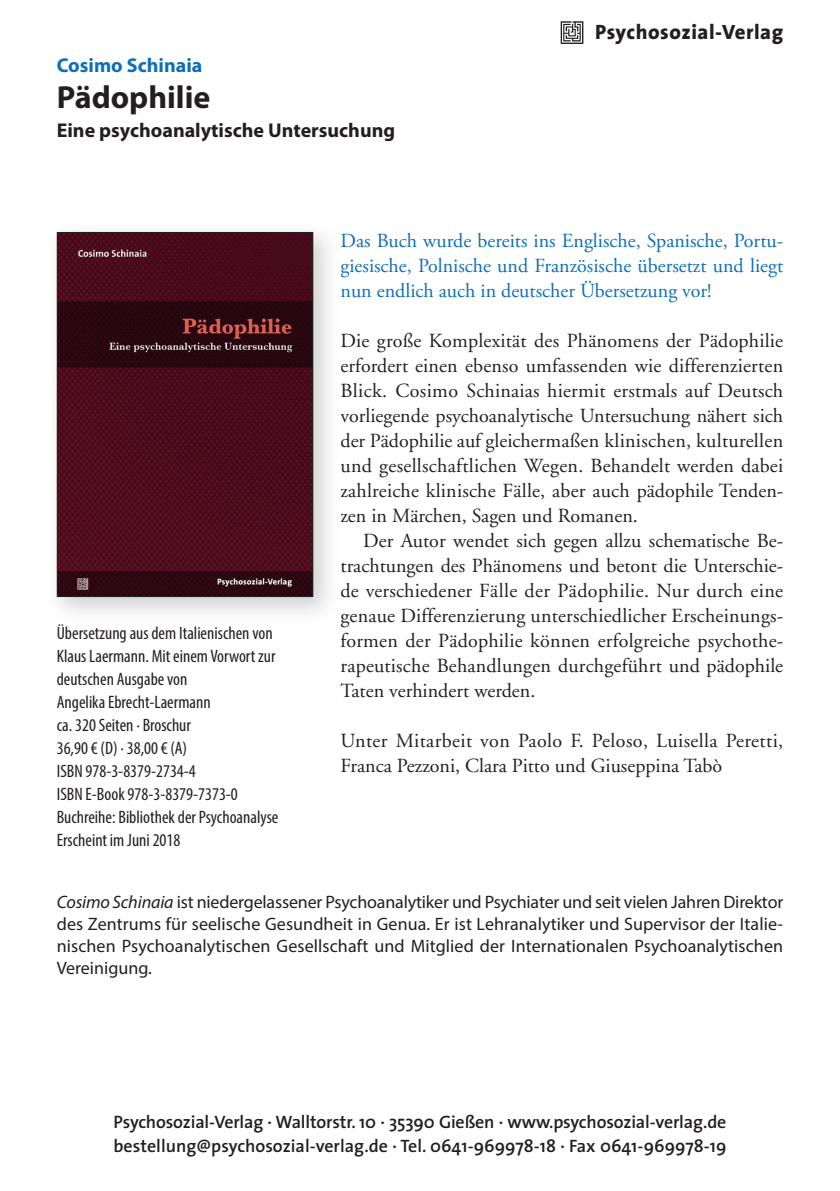
<style>
.page{position:relative;width:840px;height:1191px;background:#fff}
.page>*{position:absolute;margin:0;border:0;box-sizing:border-box;transform-origin:0 0}
.t1{font:700 32px "Myriad Pro";color:#231f20}
.t2{font:800 20.8px "The Sans";letter-spacing:.025em;color:#231f20}
.t3{font:20px/25px "Adobe Garamond";color:#231f20;text-align:justify}
.t4{font:20px/25px "Adobe Garamond Pro";color:#0f6eb8;text-align:justify}
.t5{font:700 20px "Myriad Pro";color:#231f20}
.t6{font:700 20px "Myriad Pro";color:#0f6eb8}
.t7{font:18px/22px "Myriad Pro";letter-spacing:.005em;color:#231f20;text-align:justify}
.t8{font:condensed 18px/23px "Myriad Pro";color:#231f20}
.t9{font:600 18px/24px "The Sans";letter-spacing:-.01em;color:#231f20}
.s1{font-style:italic}
</style>
<div class="page">
<img style="left:56px;top:231px;width:273px;height:382px">
<img style="left:59px;top:234px;width:252px;height:361px">
<div style="left:57px;top:232px;width:256px;height:365px;border:1px solid #231f20"></div>
<svg style="left:560px;top:21px;width:23px;height:23px"></svg>
<p class="t6" style="left:57px;top:52px;width:147px">Cosimo Schinaia</p>
<h1 class="t1" style="left:57px;top:76px;width:155px">Pädophilie</h1>
<p class="t5" style="left:57px;top:118px;width:339px">Eine psychoanalytische Untersuchung</p>
<p class="t2" style="left:594px;top:14px;width:189px">Psychosozial-Verlag</p>
<p class="t8" style="left:57px;top:621px;width:223px">Übersetzung aus dem Italienischen von<br>Klaus Laermann. Mit einem Vorwort zur deutschen Ausgabe von<br>Angelika Ebrecht-Laermann<br>ca. 320 Seiten · Broschur<br>36,90 € (D) · 38,00 € (A)<br>ISBN 978-3-8379-2734-4<br>ISBN E-Book 978-3-8379-7373-0<br>Buchreihe: Bibliothek der Psychoanalyse<br>Erscheint im Juni 2018</p>
<p class="t4" style="left:340px;top:228px;width:444px">Das Buch wurde bereits ins Englische, Spanische, Portu&shy;giesische, Polnische und Französische übersetzt und liegt nun endlich auch in deutscher Übersetzung vor!</p>
<p class="t3" style="left:340px;top:328px;width:444px">Die große Komplexität des Phänomens der Pädophilie erfordert einen ebenso umfassenden wie differenzierten Blick. Cosimo Schinaias hiermit erstmals auf Deutsch vorliegende psychoanalytische Untersuchung nähert sich der Pädophilie auf gleichermaßen klinischen, kulturellen und gesellschaftlichen Wegen. Behandelt werden dabei zahlreiche klinische Fälle, aber auch pädophile Tenden&shy;zen in Märchen, Sagen und Romanen.</p>
<p class="t3" style="left:340px;top:528px;width:444px;text-indent:23px">Der Autor wendet sich gegen allzu schematische Be&shy;trachtungen des Phänomens und betont die Unterschie&shy;de verschiedener Fälle der Pädophilie. Nur durch eine genaue Differenzierung unterschiedlicher Erscheinungs&shy;formen der Pädophilie können erfolgreiche psychothe&shy;rapeutische Behandlungen durchgeführt und pädophile Taten verhindert werden.</p>
<p class="t3" style="left:340px;top:728px;width:444px">Unter Mitarbeit von Paolo F. Peloso, Luisella Peretti,<br>Franca Pezzoni, Clara Pitto und Giuseppina Tabò</p>
<p class="t7" style="left:57px;top:891px;width:727px"><span class="s1">Cosimo Schinaia</span> ist niedergelassener Psychoanalytiker und Psychiater und seit vielen Jahren Direktor des Zentrums für seelische Gesundheit in Genua. Er ist Lehranalytiker und Supervisor der Italie&shy;nischen Psychoanalytischen Gesellschaft und Mitglied der Internationalen Psychoanalytischen Vereinigung.</p>
<p class="t9" style="left:113px;top:1109px;width:614px">Psychosozial-Verlag · Walltorstr. 10 · 35390 Gießen · www.psychosozial-verlag.de bestellung@psychosozial-verlag.de · Tel. 0641-969978-18 · Fax 0641-969978-19</p>
</div>
